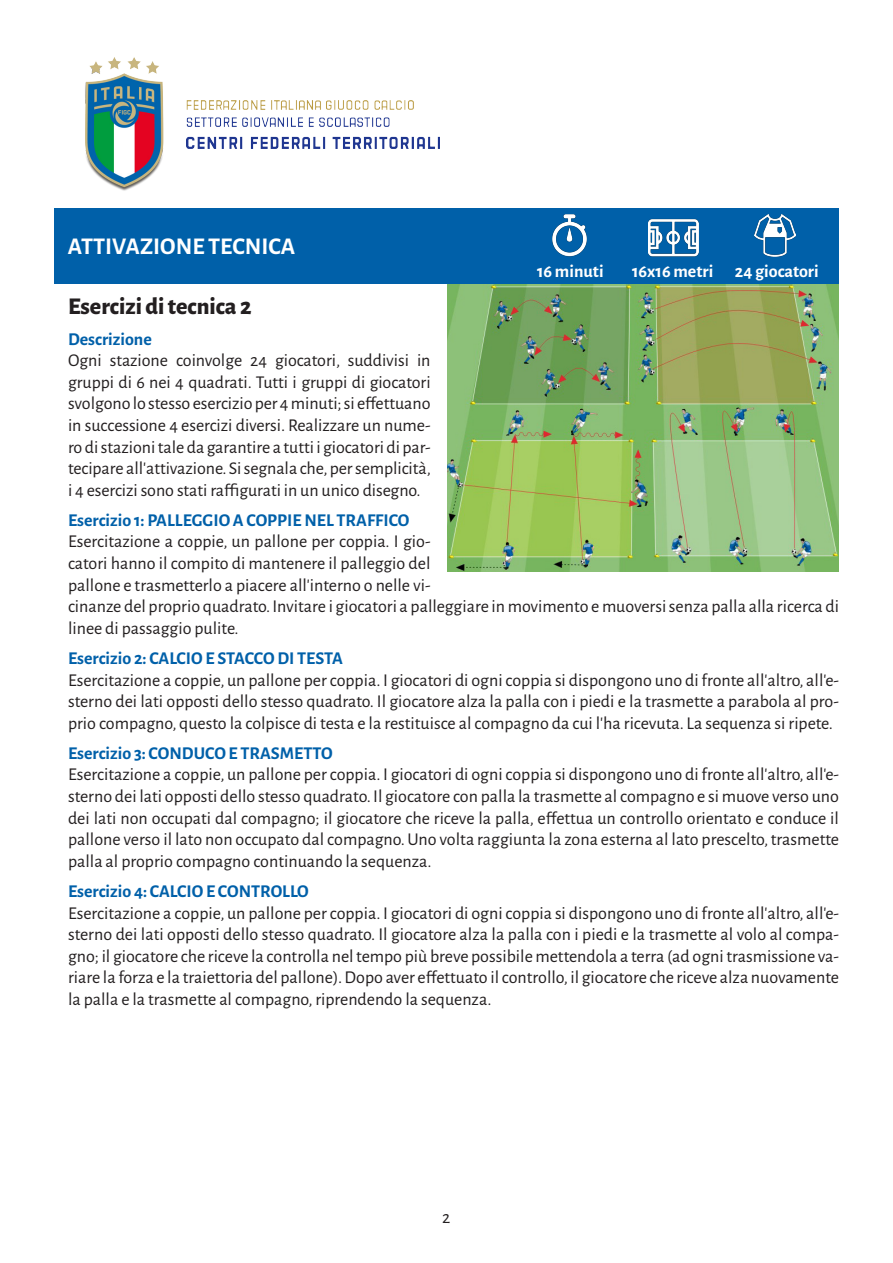
<style>
.page{position:relative;width:893px;height:1263px;background:#fff}
.page>*{position:absolute;margin:0;border:0;box-sizing:border-box;transform-origin:0 0}
.t1{font:800 24px "Alegreya Sans";color:#231f20}
.t2{font:700 24px "Alegreya Sans";color:#fff}
.t3{font:18px/21.6px "Alegreya Sans";color:#231f20;text-align:justify}
.t4{font:700 18px "Alegreya Sans";color:#0060a9}
.t5{font:700 18px "Alegreya Sans";color:#fff}
</style>
<div class="page">
<img style="left:186px;top:101px;width:253px;height:48px">
<img style="left:85px;top:57px;width:79px;height:134px">
<img style="left:448px;top:283px;width:391px;height:289px">
<div style="left:54px;top:208px;width:785px;height:75px;background:#0060a9"></div>
<img style="left:552px;top:215px;width:35px;height:42px">
<img style="left:755px;top:215px;width:41px;height:41px">
<img style="left:648px;top:219px;width:51px;height:38px">
<p class="t2" style="left:68px;top:228px;width:229px">ATTIVAZIONE TECNICA</p>
<p class="t5" style="left:537px;top:258px;width:68px">16 minuti</p>
<p class="t5" style="left:632px;top:258px;width:83px">16x16 metri</p>
<p class="t5" style="left:735px;top:258px;width:85px">24 giocatori</p>
<p class="t1" style="left:68px;top:288px;width:185px">Esercizi di tecnica 2</p>
<p class="t4" style="left:68px;top:326px;width:85px">Descrizione</p>
<p class="t3" style="left:68px;top:349px;width:364px">Ogni stazione coinvolge 24 giocatori, suddivisi in gruppi di 6 nei 4 quadrati. Tutti i gruppi di giocatori svolgono lo stesso esercizio per 4 minuti; si effettuano in successione 4 esercizi diversi. Realizzare un nume&shy;ro di stazioni tale da garantire a tutti i giocatori di par&shy;tecipare all’attivazione. Si segnala che, per semplicità, i 4 esercizi sono stati raffigurati in un unico disegno.</p>
<p class="t4" style="left:68px;top:507px;width:343px">Esercizio 1: PALLEGGIO A COPPIE NEL TRAFFICO</p>
<p class="t3" style="left:68px;top:530px;width:772px;text-align:left">Esercitazione a coppie, un pallone per coppia. I gio-<br>catori hanno il compito di mantenere il palleggio del<br>pallone e trasmetterlo a piacere all’interno o nelle vi-<br>cinanze del proprio quadrato. Invitare i giocatori a palleggiare in movimento e muoversi senza palla alla ricerca di linee di passaggio pulite.</p>
<p class="t4" style="left:68px;top:645px;width:277px">Esercizio 2: CALCIO E STACCO DI TESTA</p>
<p class="t3" style="left:68px;top:668px;width:772px">Esercitazione a coppie, un pallone per coppia. I giocatori di ogni coppia si dispongono uno di fronte all’altro, all’e&shy;sterno dei lati opposti dello stesso quadrato. Il giocatore alza la palla con i piedi e la trasmette a parabola al pro&shy;prio compagno, questo la colpisce di testa e la restituisce al compagno da cui l’ha ricevuta. La sequenza si ripete.</p>
<p class="t4" style="left:68px;top:740px;width:266px">Esercizio 3: CONDUCO E TRASMETTO</p>
<p class="t3" style="left:68px;top:763px;width:772px">Esercitazione a coppie, un pallone per coppia. I giocatori di ogni coppia si dispongono uno di fronte all’altro, all’e&shy;sterno dei lati opposti dello stesso quadrato. Il giocatore con palla la trasmette al compagno e si muove verso uno dei lati non occupati dal compagno; il giocatore che riceve la palla, effettua un controllo orientato e conduce il pallone verso il lato non occupato dal compagno. Uno volta raggiunta la zona esterna al lato prescelto, trasmette palla al proprio compagno continuando la sequenza.</p>
<p class="t4" style="left:68px;top:878px;width:242px">Esercizio 4: CALCIO E CONTROLLO</p>
<p class="t3" style="left:68px;top:901px;width:772px">Esercitazione a coppie, un pallone per coppia. I giocatori di ogni coppia si dispongono uno di fronte all’altro, all’e&shy;sterno dei lati opposti dello stesso quadrato. Il giocatore alza la palla con i piedi e la trasmette al volo al compa&shy;gno; il giocatore che riceve la controlla nel tempo più breve possibile mettendola a terra (ad ogni trasmissione va&shy;riare la forza e la traiettoria del pallone). Dopo aver effettuato il controllo, il giocatore che riceve alza nuovamente la palla e la trasmette al compagno, riprendendo la sequenza.</p>
<p class="t3" style="left:442px;top:1206px;width:10px">2</p>
</div>
